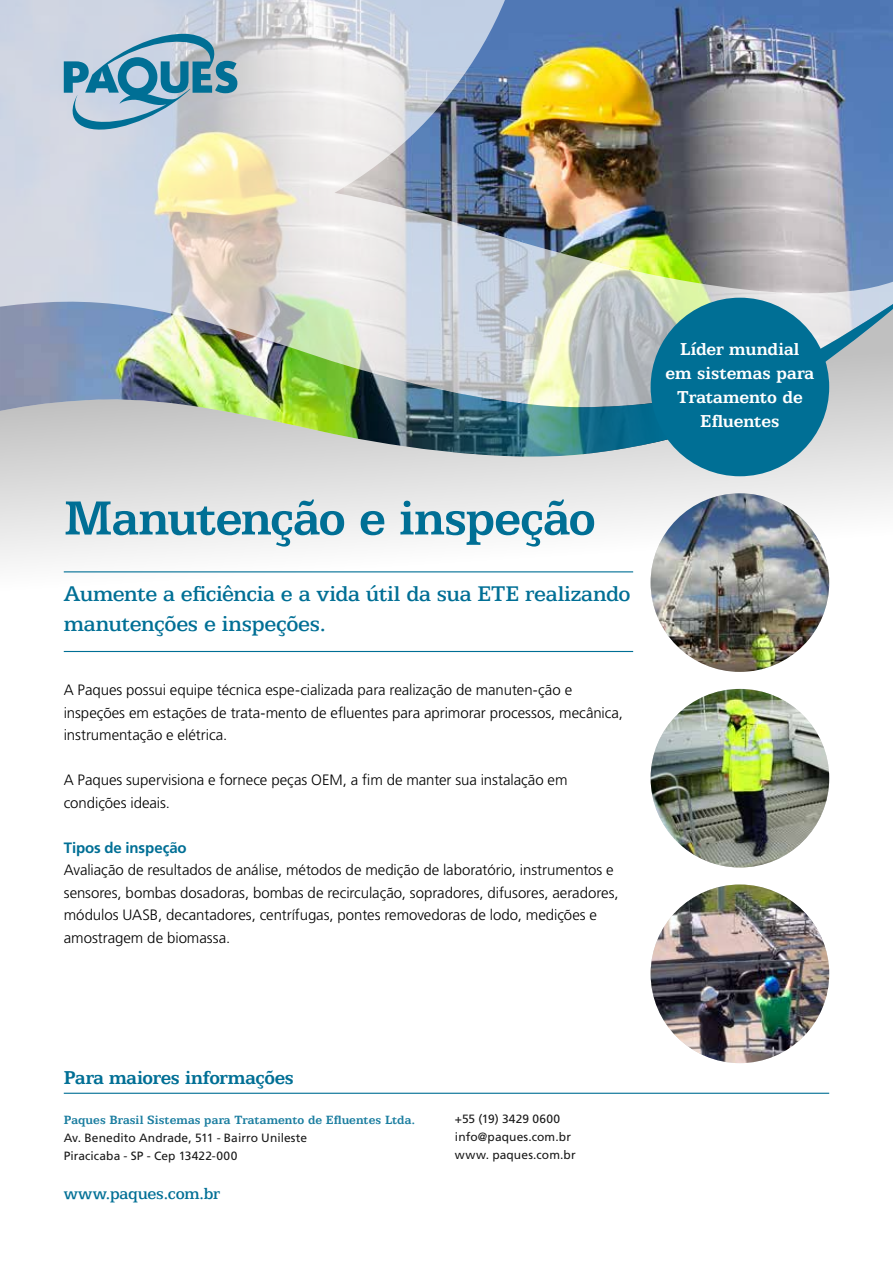
<style>
.page{position:relative;width:893px;height:1263px;background:#fff}
.page>*{position:absolute;margin:0;border:0;box-sizing:border-box;transform-origin:0 0}
.t1{font:700 54px "Egyptian 505 BT";letter-spacing:-.02em;color:#006f95}
.t2{font:500 24px/30px "Egyptian 505 BT";letter-spacing:-.015em;color:#006f95}
.t3{font:700 21px "Egyptian 505 BT";letter-spacing:-.015em;color:#006f95}
.t4{font:700 19.5px/24px "Egyptian 505 BT";letter-spacing:-.005em;color:#fff;text-align:center}
.t5{font:500 18px "Egyptian 505 BT";letter-spacing:-.015em;color:#006f95}
.t6{font:300 15px/22.5px "Frutiger LT Std";letter-spacing:-.005em;color:#000}
.t7{font:700 15px "Frutiger LT Std";letter-spacing:-.005em;color:#006f95}
.t8{font:700 13.5px "Egyptian 505 BT";letter-spacing:.005em;color:#006f95}
.t9{font:12px/18px "Frutiger LT Std";letter-spacing:.01em;color:#000}
</style>
<div class="page">
<img style="left:0;top:0;width:893px;height:294px">
<svg style="left:0;top:458px;width:893px;height:468px"></svg>
<img style="left:0;top:294px;width:893px;height:164px">
<svg style="left:64px;top:34px;width:173px;height:102px;background:#8eb2c5"></svg>
<img style="left:651px;top:689px;width:178px;height:178px;border-radius:89px">
<img style="left:651px;top:493px;width:178px;height:179px;border-radius:89px">
<img style="left:651px;top:884px;width:178px;height:179px;border-radius:89px">
<hr style="left:64px;top:1093px;width:765px;height:1px;background:#006f95">
<div style="left:651px;top:298px;width:178px;height:178px;background:#006f95;border-radius:50%"></div>
<hr style="left:64px;top:571px;width:569px;height:1px;background:#006f95">
<hr style="left:64px;top:651px;width:569px;height:1px;background:#006f95">
<h1 class="t1" style="left:64px;top:486px;width:533px">Manutenção e inspeção</h1>
<h2 class="t2" style="left:64px;top:578px;width:568px">Aumente a eficiência e a vida útil da sua ETE realizando manutenções e inspeções.</h2>
<p class="t6" style="left:64px;top:679px;width:561px">A Paques possui equipe técnica espe-cializada para realização de manuten-ção e inspeções em estações de trata-mento de efluentes para aprimorar processos, mecânica, instrumentação e elétrica.</p>
<p class="t6" style="left:64px;top:769px;width:505px">A Paques supervisiona e fornece peças OEM, a fim de manter sua instalação em condições ideais.</p>
<p class="t7" style="left:64px;top:839px;width:124px">Tipos de inspeção</p>
<p class="t6" style="left:64px;top:859px;width:556px">Avaliação de resultados de análise, métodos de medição de laboratório, instrumentos e sensores, bombas dosadoras, bombas de recirculação, sopradores, difusores, aeradores, módulos UASB, decantadores, centrífugas, pontes removedoras de lodo, medições e amostragem de biomassa.</p>
<h3 class="t4" style="left:666px;top:336px;width:150px">Líder mundial em sistemas para<br>Tratamento de<br>Efluentes</h3>
<h3 class="t3" style="left:64px;top:1065px;width:232px">Para maiores informações</h3>
<p class="t8" style="left:64px;top:1112px;width:353px">Paques Brasil Sistemas para Tratamento de Efluentes Ltda.</p>
<p class="t9" style="left:64px;top:1129px;width:245px">Av. Benedito Andrade, 511 - Bairro Unileste<br>Piracicaba - SP - Cep 13422-000</p>
<p class="t5" style="left:64px;top:1183px;width:158px">www.paques.com.br</p>
<p class="t9" style="left:455px;top:1109px;width:122px">+55 (19) 3429 0600 info@paques.com.br www. paques.com.br</p>
</div>
